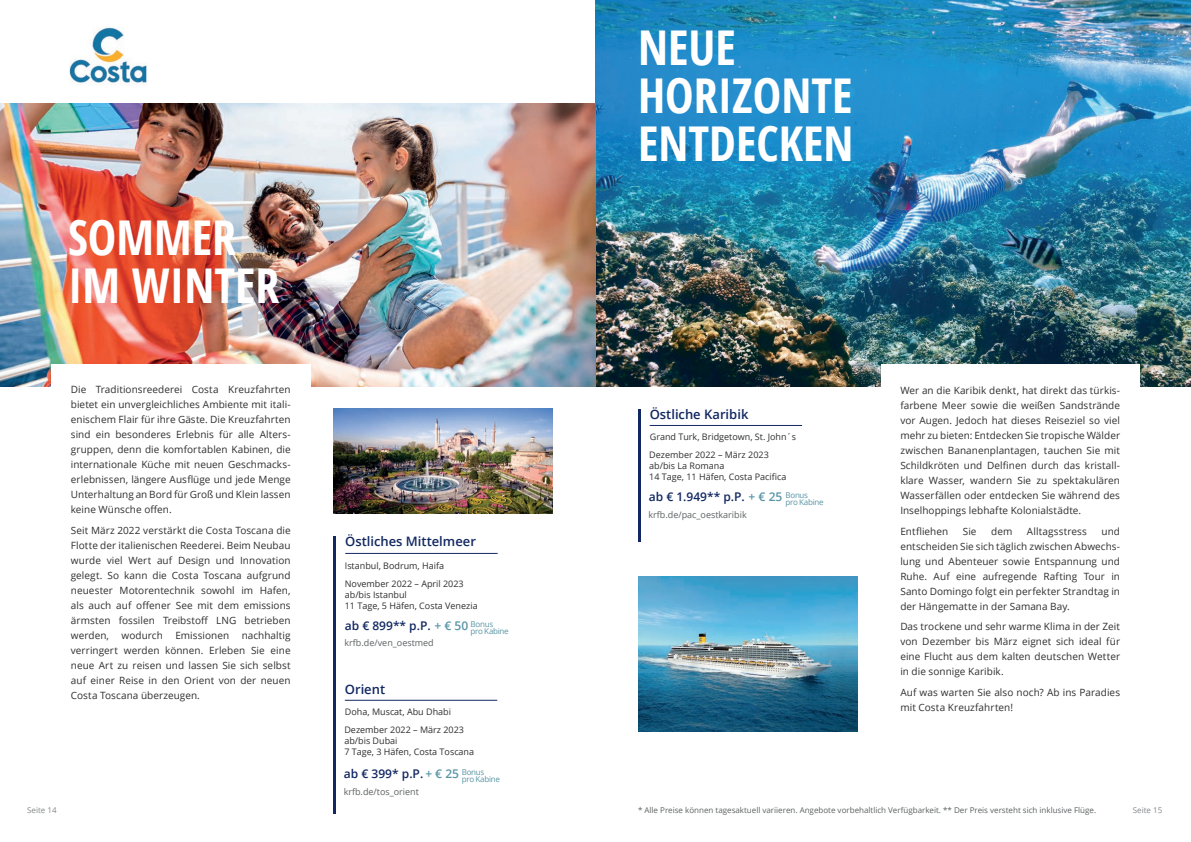
<style>
.page{position:relative;width:1191px;height:842px;background:#fff}
.page>*{position:absolute;margin:0;border:0;box-sizing:border-box;transform-origin:0 0}
.t1{font:700 condensed 48px/48px "Open Sans";color:#fff}
.t2{font:600 13px "Open Sans";color:#122862}
.t3{font:600 12px "Open Sans";color:#122862}
.t4{font:10px/15px "Open Sans";letter-spacing:.005em;color:#312f30;text-align:justify}
.t5{font:9px/10.8px "Open Sans";color:#312f30}
.t6{font:9px "Open Sans";color:#5d6162}
.t7{font:8px "Open Sans";color:#5d6162}
.t8{font:8px/7px "Open Sans";letter-spacing:-.035em;color:#5995a5}
.t9{font:8px "Open Sans";color:#86888b}
.s1{color:#5995a5}
</style>
<div class="page">
<img style="left:595px;top:0;width:596px;height:387px">
<div style="left:881px;top:364px;width:259px;height:72px;background:#fff"></div>
<img style="left:0;top:103px;width:595px;height:284px">
<img style="left:69px;top:27px;width:78px;height:58px">
<hr style="left:649px;top:425px;width:153px;height:1px;background:#122862">
<hr style="left:638px;top:409px;width:2px;height:133px;background:#122862">
<hr style="left:333px;top:536px;width:2px;height:278px;background:#122862">
<hr style="left:345px;top:553px;width:152px;height:1px;background:#122862">
<hr style="left:345px;top:700px;width:152px;height:1px;background:#122862">
<img style="left:333px;top:409px;width:220px;height:105px">
<img style="left:638px;top:577px;width:219px;height:154px">
<div style="left:51px;top:364px;width:259px;height:57px;background:#fff"></div>
<h1 class="t1" style="left:68px;top:212px;width:213px">SOMMER<br>IM WINTER</h1>
<p class="t4" style="left:71px;top:382px;width:221px">Die Traditionsreederei Costa Kreuzfahrten bietet ein unvergleichliches Ambiente mit itali&shy;enischem Flair für ihre Gäste. Die Kreuzfahrten sind ein besonderes Erlebnis für alle Alters&shy;gruppen, denn die komfortablen Kabinen, die internationale Küche mit neuen Geschmacks&shy;erlebnissen, längere Ausflüge und jede Menge Unterhaltung an Bord für Groß und Klein lassen keine Wünsche offen.</p>
<p class="t4" style="left:71px;top:522px;width:221px">Seit März 2022 verstärkt die Costa Toscana die Flotte der italienischen Reederei. Beim Neubau wurde viel Wert auf Design und Innovation gelegt. So kann die Costa Toscana aufgrund neuester Motorentechnik sowohl im Hafen, als auch auf offener See mit dem emissions ärmsten fossilen Treibstoff LNG betrieben werden, wodurch Emissionen nachhaltig verringert werden können. Erleben Sie eine neue Art zu reisen und lassen Sie sich selbst auf einer Reise in den Orient von der neuen Costa Toscana überzeugen.</p>
<h2 class="t2" style="left:345px;top:533px;width:132px">Östliches Mittelmeer</h2>
<p class="t5" style="left:345px;top:578px;width:134px">November 2022 – April 2023 ab/bis Istanbul<br>11 Tage, 5 Häfen, Costa Venezia</p>
<p class="t3" style="left:345px;top:617px;width:125px">ab € 899** p.P. <span class="s1">+ € 50</span></p>
<p class="t5" style="left:345px;top:560px;width:101px">Istanbul, Bodrum, Haifa</p>
<p class="t8" style="left:470px;top:621px;width:40px">Bonus<br>pro Kabine</p>
<p class="t6" style="left:344px;top:637px;width:91px">krfb.de/ven_oestmed</p>
<h2 class="t2" style="left:345px;top:680px;width:42px">Orient</h2>
<p class="t5" style="left:344px;top:724px;width:131px">Dezember 2022 – März 2023 ab/bis Dubai<br>7 Tage, 3 Häfen, Costa Toscana</p>
<p class="t3" style="left:344px;top:765px;width:117px">ab € 399* p.P. <span class="s1">+ € 25</span></p>
<p class="t5" style="left:345px;top:706px;width:107px">Doha, Muscat, Abu Dhabi</p>
<p class="t8" style="left:462px;top:768px;width:40px">Bonus<br>pro Kabine</p>
<p class="t6" style="left:344px;top:785px;width:77px">krfb.de/tos_orient</p>
<h1 class="t1" style="left:638px;top:23px;width:217px">NEUE<br>HORIZONTE<br>ENTDECKEN</h1>
<h2 class="t2" style="left:649px;top:405px;width:100px">Östliche Karibik</h2>
<p class="t5" style="left:649px;top:449px;width:139px">Dezember 2022 – März 2023 ab/bis La Romana<br>14 Tage, 11 Häfen, Costa Pacifica</p>
<p class="t3" style="left:649px;top:489px;width:135px">ab € 1.949** p.P. <span class="s1">+ € 25</span></p>
<p class="t5" style="left:650px;top:431px;width:148px">Grand Turk, Bridgetown, St. John´s</p>
<p class="t8" style="left:785px;top:491px;width:40px">Bonus<br>pro Kabine</p>
<p class="t6" style="left:648px;top:509px;width:100px">krfb.de/pac_oestkaribik</p>
<p class="t4" style="left:900px;top:383px;width:221px">Wer an die Karibik denkt, hat direkt das türkis&shy;farbene Meer sowie die weißen Sandstrände vor Augen. Jedoch hat dieses Reiseziel so viel mehr zu bieten: Entdecken Sie tropische Wälder zwischen Bananenplantagen, tauchen Sie mit Schildkröten und Delfinen durch das kristall&shy;klare Wasser, wandern Sie zu spektakulären Wasserfällen oder entdecken Sie während des Inselhoppings lebhafte Kolonialstädte.</p>
<p class="t4" style="left:900px;top:523px;width:49px">Entfliehen</p>
<p class="t4" style="left:963px;top:523px;width:15px">Sie</p>
<p class="t4" style="left:991px;top:523px;width:23px">dem</p>
<p class="t4" style="left:1027px;top:523px;width:61px">Alltagsstress</p>
<p class="t4" style="left:900px;top:523px;width:221px;text-indent:201px">und entscheiden Sie sich täglich zwischen Abwechs&shy;lung und Abenteuer sowie Entspannung und Ruhe. Auf eine aufregende Rafting Tour in Santo Domingo folgt ein perfekter Strandtag in der Hängematte in der Samana Bay.</p>
<p class="t4" style="left:900px;top:619px;width:221px">Das trockene und sehr warme Klima in der Zeit von Dezember bis März eignet sich ideal für eine Flucht aus dem kalten deutschen Wetter in die sonnige Karibik.</p>
<p class="t4" style="left:900px;top:685px;width:221px">Auf was warten Sie also noch? Ab ins Paradies mit Costa Kreuzfahrten!</p>
<p class="t7" style="left:638px;top:804px;width:459px">* Alle Preise können tagesaktuell variieren. Angebote vorbehaltlich Verfügbarkeit. ** Der Preis versteht sich inklusive Flüge.</p>
<p class="t9" style="left:27px;top:805px;width:31px">Seite 14</p>
<p class="t9" style="left:1132px;top:804px;width:31px">Seite 15</p>
</div>
